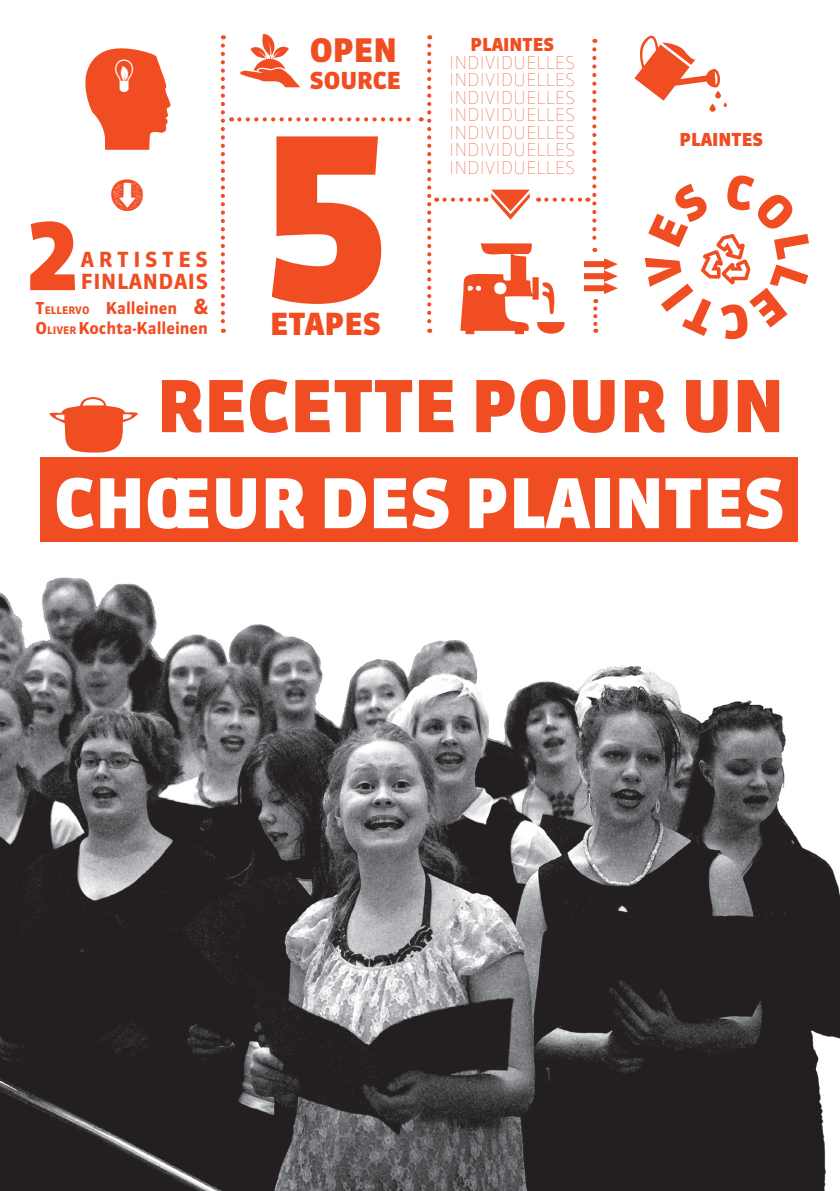
<style>
.page{position:relative;width:840px;height:1191px;background:#fff}
.page>*{position:absolute;margin:0;border:0;box-sizing:border-box;transform-origin:0 0}
.t1{font:900 225.4px "Sanuk LF";color:#f04d22}
.t2{font:144.8px "Ecology";color:#f04d22}
.t3{font:900 92.6px "Sanuk LF";color:#f04d22}
.t4{font:76.2px "Ecology";color:#f04d22}
.t5{font:71.8px "Ecology";color:#f04d22}
.t6{font:71px "Sanuk Black SC";color:#f04d22}
.t7{font:68px "Sanuk Black SC";color:#fff}
.t8{font:66px "KG Arrows";color:#f04d22}
.t9{font:64.2px "KG Arrows";color:#f04d22}
.t10{font:47.8px "KG Arrows";color:#f04d22}
.t11{font:46.2px "Ecology";color:#fff}
.t12{font:900 32.4px "Sanuk LF";color:#f04d22}
.t13{font:900 30.4px "Sanuk LF";color:#f04d22}
.t14{font:900 23.4px "Sanuk LF";color:#f04d22}
.t15{font:700 20.8px/22.2px "Sanuk TF";letter-spacing:.03em;color:#f04d22}
.t16{font:900 17.8px "Sanuk LF";color:#f04d22}
.t17{font:100 17.6px/17.6px "Sanuk LF";color:#f04d22;text-align:justify}
.t18{font:700 16.4px/19.6px "Sanuk TF";color:#f04d22}
.s1{font-size:10.4px}
.s2{font-size:20.8px}
</style>
<div class="page">
<img style="left:0;top:457px;width:839px;height:734px">
<svg style="left:221px;top:45px;width:4px;height:288px"></svg>
<div style="left:40px;top:457px;width:757px;height:85px;background:#f04d22"></div>
<svg style="left:239px;top:117px;width:182px;height:4px"></svg>
<svg style="left:427px;top:45px;width:10px;height:288px"></svg>
<div style="left:96px;top:60px;width:56px;height:45px;background:#f04d22"></div>
<svg style="left:444px;top:49px;width:153px;height:284px"></svg>
<h2 class="t2" style="left:81px;top:15px;width:94px">U</h2>
<h3 class="t11" style="left:114px;top:49px;width:22px">h</h3>
<h3 class="t10" style="left:150px;top:177px;width:38px;rotate:90deg">Z</h3>
<h3 class="t3" style="left:24px;top:199px;width:58px">2</h3>
<p class="t15" style="left:81px;top:248px;width:128px">artistes finlandais</p>
<p class="t18" style="left:36px;top:298px;width:174px">T<span class="s1">ELLERVO</span> Kalleinen <span class="s2">&amp;<br></span>O<span class="s1">LIVER</span> Kochta-Kalleinen</p>
<h3 class="t4" style="left:237px;top:16px;width:66px">F</h3>
<h3 class="t12" style="left:309px;top:30px;width:89px">OPEN</h3>
<h3 class="t14" style="left:309px;top:66px;width:93px">SOURCE</h3>
<h1 class="t1" style="left:257px;top:80px;width:139px">5</h1>
<h3 class="t13" style="left:270px;top:305px;width:108px">ETAPEs</h3>
<p class="t16" style="left:470px;top:34px;width:85px">PLAINTES</p>
<p class="t17" style="left:449px;top:53px;width:127px">INDIVIDUELLES INDIVIDUELLES INDIVIDUELLES INDIVIDUELLES INDIVIDUELLES INDIVIDUELLES INDIVIDUELLES</p>
<h3 class="t8" style="left:539px;top:184px;width:39px;rotate:90deg">W</h3>
<h3 class="t9" style="left:578px;top:248px;width:43px">b</h3>
<p class="t16" style="left:679px;top:128px;width:85px">PLAINTES</p>
<h3 class="t5" style="left:699px;top:217px;width:54px">C</h3>
<h3 class="t6" style="left:47px;top:362px;width:738px"><sub>Z</sub> RECETTE POUR UN</h3>
<h3 class="t7" style="left:54px;top:461px;width:731px">CHŒUR DES PLAINTES</h3>
</div>
